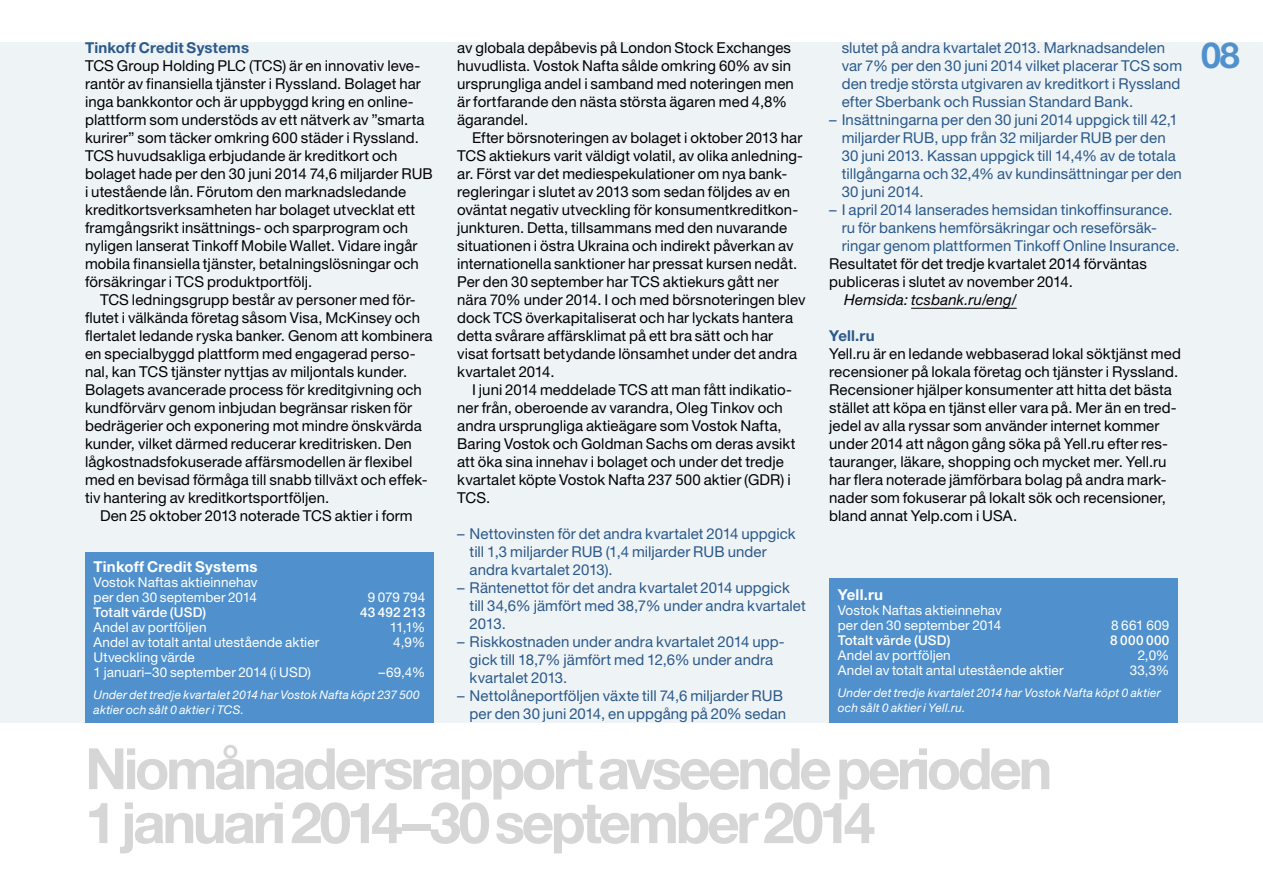
<style>
.page{position:relative;width:1263px;height:893px;background:#fff}
.page>*{position:absolute;margin:0;border:0;box-sizing:border-box;transform-origin:0 0}
.t1{font:700 57px/54px "Helvetica Neue LT Std";letter-spacing:-.06em;color:#d6d6d6}
.t2{font:700 36px "Helvetica Neue LT Std";color:#5091cd}
.t3{font:15px/18px "Helvetica Neue LT Std";letter-spacing:.005em;color:#000}
.t4{font:15px/18px "Helvetica Neue LT Std";letter-spacing:.005em;color:#2b598a}
.t5{font:700 15px "Helvetica Neue LT Std";letter-spacing:.015em;color:#2b598a}
.t6{font:700 15px "Helvetica Neue LT Std";letter-spacing:.015em;color:#fff}
.t7{font:italic 15px "Helvetica Neue LT Std";letter-spacing:.01em;color:#000}
.t8{font:13.5px/15px "Helvetica Neue LT Std";letter-spacing:.01em;color:#fff}
.t9{font:500 13.5px "Helvetica Neue LT Std";letter-spacing:.01em;color:#fff}
.t10{font:italic 12px/15px "Helvetica Neue LT Std";letter-spacing:.015em;color:#fff}
</style>
<div class="page">
<div style="left:0;top:43px;width:1263px;height:680px;background:#eef3f6"></div>
<hr style="left:911px;top:308px;width:106px;height:1px;background:#000">
<div style="left:85px;top:553px;width:349px;height:170px;background:#5091cd"></div>
<div style="left:829px;top:578px;width:349px;height:145px;background:#5091cd"></div>
<p class="t5" style="left:85px;top:39px;width:166px">Tinkoff Credit Systems</p>
<p class="t3" style="left:85px;top:57px;width:349px">TCS Group Holding PLC (TCS) är en innovativ leve&shy;rantör av finansiella tjänster i Ryssland. Bolaget har inga bankkontor och är uppbyggd kring en online&shy;plattform som understöds av ett nätverk av ”smarta kurirer” som täcker omkring 600 städer i Ryssland.<br>TCS huvudsakliga erbjudande är kreditkort och bolaget hade per den 30 juni 2014 74,6 miljarder RUB i utestående lån. Förutom den marknadsledande kreditkortsverksamheten har bolaget utvecklat ett framgångsrikt insättnings- och sparprogram och nyligen lanserat Tinkoff Mobile Wallet. Vidare ingår mobila finansiella tjänster, betalningslösningar och försäkringar i TCS produktportfölj.</p>
<p class="t3" style="left:85px;top:291px;width:349px;text-indent:15px">TCS ledningsgrupp består av personer med för&shy;flutet i välkända företag såsom Visa, McKinsey och flertalet ledande ryska banker. Genom att kombinera en specialbyggd plattform med engagerad perso&shy;nal, kan TCS tjänster nyttjas av miljontals kunder.<br>Bolagets avancerade process för kreditgivning och kundförvärv genom inbjudan begränsar risken för bedrägerier och exponering mot mindre önskvärda kunder, vilket därmed reducerar kreditrisken. Den lågkostnadsfokuserade affärsmodellen är flexibel med en bevisad förmåga till snabb tillväxt och effek&shy;tiv hantering av kreditkortsportföljen.</p>
<p class="t3" style="left:100px;top:507px;width:314px">Den 25 oktober 2013 noterade TCS aktier i form</p>
<p class="t6" style="left:94px;top:557px;width:166px">Tinkoff Credit Systems</p>
<p class="t8" style="left:94px;top:574px;width:166px">Vostok Naftas aktieinnehav per den 30 september 2014</p>
<p class="t8" style="left:368px;top:589px;width:59px">9 079 794</p>
<p class="t9" style="left:94px;top:604px;width:114px">Totalt värde (USD)</p>
<p class="t9" style="left:360px;top:604px;width:67px">43 492 213</p>
<p class="t8" style="left:94px;top:619px;width:115px">Andel av portföljen</p>
<p class="t8" style="left:390px;top:619px;width:37px">11,1%</p>
<p class="t8" style="left:94px;top:634px;width:227px">Andel av totalt antal utestående aktier</p>
<p class="t8" style="left:393px;top:634px;width:33px">4,9%</p>
<p class="t8" style="left:94px;top:649px;width:219px">Utveckling värde<br>1 januari–30 september 2014 (i USD)</p>
<p class="t8" style="left:379px;top:664px;width:48px">–69,4%</p>
<p class="t10" style="left:94px;top:687px;width:328px">Under det tredje kvartalet 2014 har Vostok Nafta köpt 237 500 aktier och sålt 0 aktier i TCS.</p>
<p class="t3" style="left:457px;top:39px;width:338px">av globala depåbevis på London Stock Exchanges huvudlista. Vostok Nafta sålde omkring 60% av sin ursprungliga andel i samband med noteringen men är fortfarande den nästa största ägaren med 4,8% ägarandel.</p>
<p class="t3" style="left:457px;top:129px;width:350px;text-indent:15px">Efter börsnoteringen av bolaget i oktober 2013 har TCS aktiekurs varit väldigt volatil, av olika anledning&shy;ar. Först var det mediespekulationer om nya bank&shy;regleringar i slutet av 2013 som sedan följdes av en oväntat negativ utveckling för konsumentkreditkon&shy;junkturen. Detta, tillsammans med den nuvarande situationen i östra Ukraina och indirekt påverkan av internationella sanktioner har pressat kursen nedåt.<br>Per den 30 september har TCS aktiekurs gått ner nära 70% under 2014. I och med börsnoteringen blev dock TCS överkapitaliserat och har lyckats hantera detta svårare affärsklimat på ett bra sätt och har visat fortsatt betydande lönsamhet under det andra kvartalet 2014.</p>
<p class="t3" style="left:457px;top:381px;width:340px;text-indent:15px">I juni 2014 meddelade TCS att man fått indikatio&shy;ner från, oberoende av varandra, Oleg Tinkov och andra ursprungliga aktieägare som Vostok Nafta, Baring Vostok och Goldman Sachs om deras avsikt att öka sina innehav i bolaget och under det tredje kvartalet köpte Vostok Nafta 237 500 aktier (GDR) i TCS.</p>
<p class="t4" style="left:470px;top:525px;width:328px;text-indent:-12px">– Nettovinsten för det andra kvartalet 2014 uppgick till 1,3 miljarder RUB (1,4 miljarder RUB under andra kvartalet 2013).</p>
<p class="t4" style="left:470px;top:579px;width:338px;text-indent:-12px">– Räntenettot för det andra kvartalet 2014 uppgick till 34,6% jämfört med 38,7% under andra kvartalet<br>2013.</p>
<p class="t4" style="left:470px;top:633px;width:317px;text-indent:-12px">– Riskkostnaden under andra kvartalet 2014 upp&shy;gick till 18,7% jämfört med 12,6% under andra kvartalet 2013.</p>
<p class="t4" style="left:457px;top:687px;width:331px;text-align:right">– Nettolåneportföljen växte till 74,6 miljarder RUB per den 30 juni 2014, en uppgång på 20% sedan</p>
<p class="t4" style="left:842px;top:39px;width:342px">slutet på andra kvartalet 2013. Marknadsandelen var 7% per den 30 juni 2014 vilket placerar TCS som den tredje största utgivaren av kreditkort i Ryssland efter Sberbank och Russian Standard Bank.</p>
<p class="t4" style="left:842px;top:111px;width:342px;text-indent:-12px">– Insättningarna per den 30 juni 2014 uppgick till 42,1 miljarder RUB, upp från 32 miljarder RUB per den 30 juni 2013. Kassan uppgick till 14,4% av de totala tillgångarna och 32,4% av kundinsättningar per den 30 juni 2014.</p>
<p class="t4" style="left:842px;top:201px;width:339px;text-indent:-12px">– I april 2014 lanserades hemsidan tinkoffinsurance. ru för bankens hemförsäkringar och reseförsäk&shy;ringar genom plattformen Tinkoff Online Insurance.</p>
<p class="t3" style="left:829px;top:255px;width:319px">Resultatet för det tredje kvartalet 2014 förväntas publiceras i slutet av november 2014.</p>
<p class="t7" style="left:844px;top:291px;width:174px">Hemsida: tcsbank.ru/eng/</p>
<p class="t5" style="left:829px;top:327px;width:47px">Yell.ru</p>
<p class="t3" style="left:829px;top:345px;width:353px">Yell.ru är en ledande webbaserad lokal söktjänst med recensioner på lokala företag och tjänster i Ryssland.<br>Recensioner hjälper konsumenter att hitta det bästa stället att köpa en tjänst eller vara på. Mer än en tred&shy;jedel av alla ryssar som använder internet kommer under 2014 att någon gång söka på Yell.ru efter res&shy;tauranger, läkare, shopping och mycket mer. Yell.ru har flera noterade jämförbara bolag på andra mark&shy;nader som fokuserar på lokalt sök och recensioner, bland annat Yelp.com i USA.</p>
<p class="t6" style="left:838px;top:585px;width:47px">Yell.ru</p>
<p class="t8" style="left:838px;top:602px;width:166px">Vostok Naftas aktieinnehav per den 30 september 2014</p>
<p class="t8" style="left:1111px;top:617px;width:60px">8 661 609</p>
<p class="t9" style="left:838px;top:632px;width:114px">Totalt värde (USD)</p>
<p class="t9" style="left:1110px;top:632px;width:61px">8 000 000</p>
<p class="t8" style="left:838px;top:647px;width:115px">Andel av portföljen</p>
<p class="t8" style="left:1138px;top:647px;width:33px">2,0%</p>
<p class="t8" style="left:838px;top:662px;width:227px">Andel av totalt antal utestående aktier</p>
<p class="t8" style="left:1130px;top:662px;width:41px">33,3%</p>
<p class="t10" style="left:838px;top:685px;width:325px">Under det tredje kvartalet 2014 har Vostok Nafta köpt 0 aktier och sålt 0 aktier i Yell.ru.</p>
<h1 class="t1" style="left:85px;top:740px;width:969px">Niomånadersrapport avseende perioden<br>1 januari 2014–30 september 2014</h1>
<h2 class="t2" style="left:1201px;top:33px;width:40px">08</h2>
</div>
